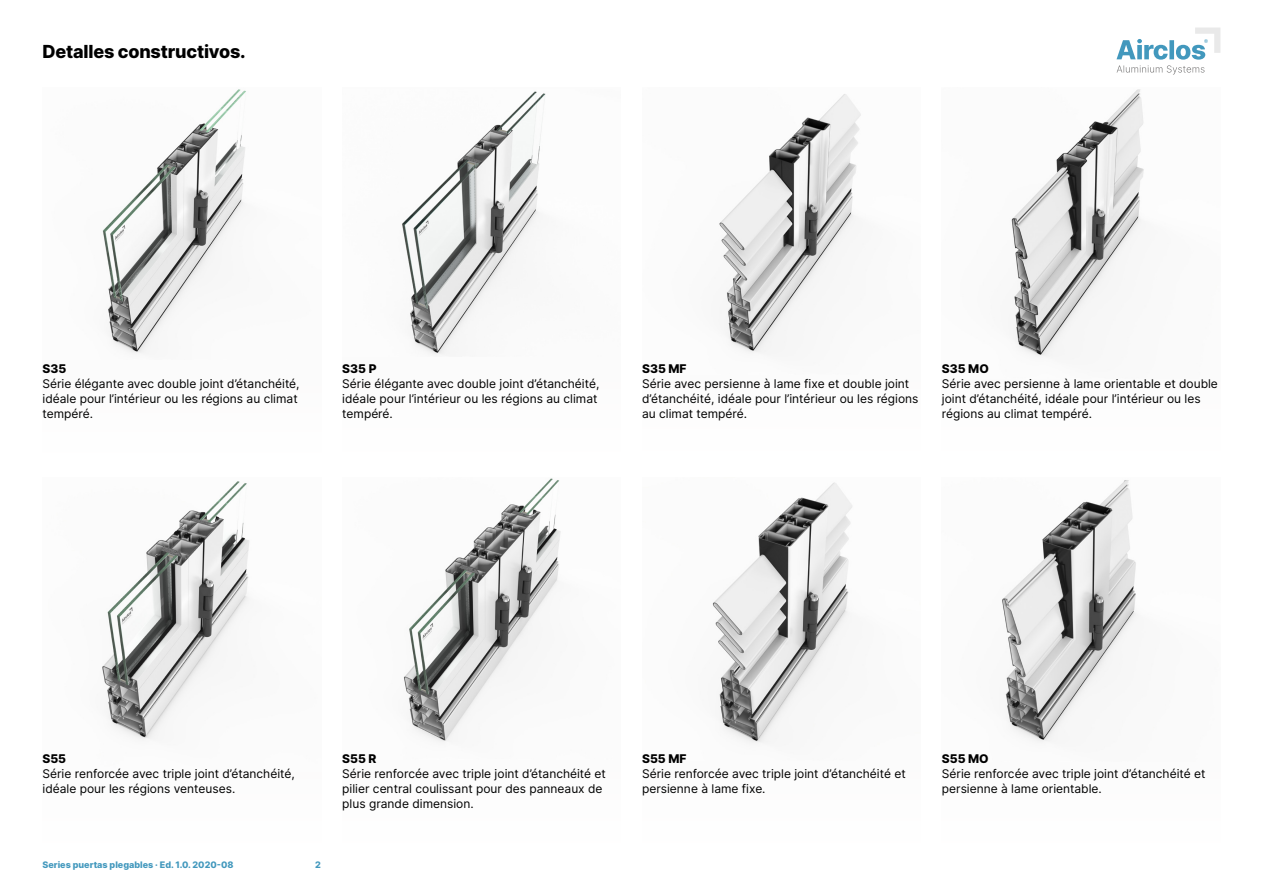
<style>
.page{position:relative;width:1263px;height:893px;background:#fff}
.page>*{position:absolute;margin:0;border:0;box-sizing:border-box;transform-origin:0 0}
.t1{font:800 18px "Inter";letter-spacing:-.01em;color:#000}
.t2{font:12px/15px "Inter";color:#000}
.t3{font:800 12px "Inter";color:#000}
.t4{font:800 9px "Inter";color:#4298bd}
</style>
<div class="page">
<img style="left:402px;top:91px;width:144px;height:264px">
<img style="left:102px;top:89px;width:144px;height:265px">
<img style="left:102px;top:481px;width:148px;height:259px">
<img style="left:403px;top:478px;width:158px;height:264px">
<img style="left:712px;top:482px;width:141px;height:261px">
<img style="left:1002px;top:480px;width:134px;height:262px">
<img style="left:719px;top:94px;width:142px;height:259px">
<img style="left:1011px;top:89px;width:133px;height:268px">
<svg style="left:1116px;top:28px;width:104px;height:47px"></svg>
<h1 class="t1" style="left:43px;top:38px;width:205px">Detalles constructivos.</h1>
<p class="t3" style="left:43px;top:359px;width:25px">S35</p>
<p class="t2" style="left:43px;top:375px;width:259px">Série élégante avec double joint d’étanchéité, idéale pour l’intérieur ou les régions au climat tempéré.</p>
<p class="t3" style="left:342px;top:359px;width:36px">S35 P</p>
<p class="t2" style="left:342px;top:375px;width:259px">Série élégante avec double joint d’étanchéité, idéale pour l’intérieur ou les régions au climat tempéré.</p>
<p class="t3" style="left:642px;top:359px;width:46px">S35 MF</p>
<p class="t2" style="left:642px;top:375px;width:278px">Série avec persienne à lame fixe et double joint d’étanchéité, idéale pour l’intérieur ou les régions au climat tempéré.</p>
<p class="t3" style="left:942px;top:359px;width:48px">S35 MO</p>
<p class="t2" style="left:942px;top:375px;width:277px">Série avec persienne à lame orientable et double joint d’étanchéité, idéale pour l’intérieur ou les régions au climat tempéré.</p>
<p class="t3" style="left:43px;top:749px;width:25px">S55</p>
<p class="t2" style="left:43px;top:765px;width:254px">Série renforcée avec triple joint d’étanchéité, idéale pour les régions venteuses.</p>
<p class="t4" style="left:43px;top:858px;width:192px">Series puertas plegables · Ed. 1.0. 2020-08</p>
<p class="t4" style="left:315px;top:858px;width:7px">2</p>
<p class="t3" style="left:342px;top:749px;width:36px">S55 R</p>
<p class="t2" style="left:342px;top:765px;width:265px">Série renforcée avec triple joint d’étanchéité et pilier central coulissant pour des panneaux de plus grande dimension.</p>
<p class="t3" style="left:642px;top:749px;width:46px">S55 MF</p>
<p class="t2" style="left:642px;top:765px;width:265px">Série renforcée avec triple joint d’étanchéité et persienne à lame fixe.</p>
<p class="t3" style="left:942px;top:749px;width:48px">S55 MO</p>
<p class="t2" style="left:942px;top:765px;width:265px">Série renforcée avec triple joint d’étanchéité et persienne à lame orientable.</p>
</div>
